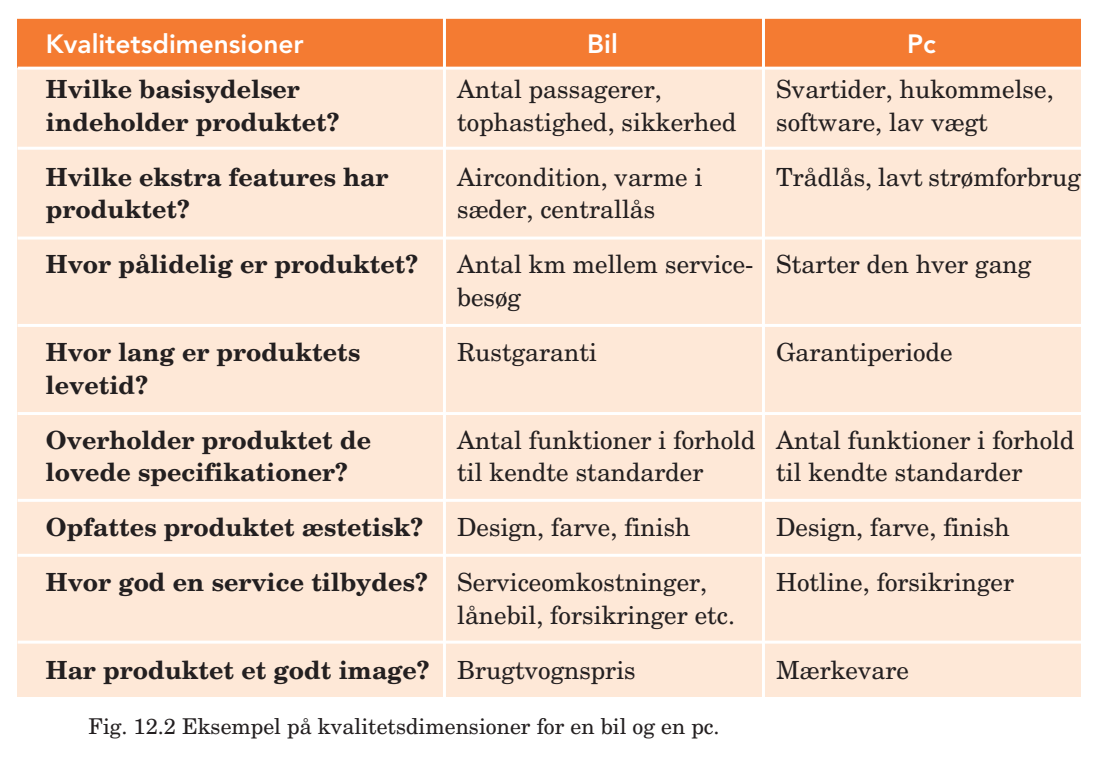
<style>
.page{position:relative;width:1108px;height:757px;background:#fff}
.page>*{position:absolute;margin:0;border:0;box-sizing:border-box;transform-origin:0 0}
.t1{font:800 26.25px "Avenir";color:#fff}
.t2{font:25px/32.5px "New Century Schlbk";color:#231f20}
.t3{font:700 25px "New Century Schlbk";color:#231f20}
.t4{font:21.75px "New Century Schlbk";color:#231f20}
.s1{font-weight:400}
</style>
<div class="page">
<div style="left:18px;top:19px;width:1063px;height:678px;background:#fee8d7"></div>
<div style="left:18px;top:19px;width:1063px;height:49px;background:#f47b32"></div>
<hr style="left:762px;top:15px;width:3px;height:682px;background:#fff">
<hr style="left:443px;top:17px;width:3px;height:680px;background:#fff">
<hr style="left:18px;top:67px;width:1063px;height:3px;background:#fff">
<hr style="left:18px;top:147px;width:1063px;height:3px;background:#fff">
<hr style="left:18px;top:236px;width:1063px;height:3px;background:#fff">
<hr style="left:18px;top:324px;width:1063px;height:3px;background:#fff">
<hr style="left:18px;top:412px;width:1063px;height:3px;background:#fff">
<hr style="left:18px;top:499px;width:1063px;height:3px;background:#fff">
<hr style="left:18px;top:554px;width:1063px;height:3px;background:#fff">
<hr style="left:18px;top:640px;width:1063px;height:3px;background:#fff">
<p class="t1" style="left:46px;top:28px;width:259px">Kvalitetsdimensioner</p>
<p class="t1" style="left:587px;top:28px;width:32px">Bil</p>
<p class="t1" style="left:907px;top:28px;width:30px">Pc</p>
<p class="t3" style="left:46px;top:74px;width:255px">Hvilke basisydelser</p>
<p class="t2" style="left:457px;top:73px;width:206px">Antal passagerer,</p>
<p class="t2" style="left:776px;top:73px;width:279px">Svartider, hukommelse,</p>
<p class="t3" style="left:46px;top:106px;width:295px">indeholder produktet?</p>
<p class="t2" style="left:457px;top:106px;width:281px">tophastighed, sikkerhed</p>
<p class="t2" style="left:776px;top:106px;width:213px">software, lav vægt</p>
<p class="t3" style="left:46px;top:161px;width:344px">Hvilke ekstra features har</p>
<p class="t2" style="left:457px;top:161px;width:247px">Aircondition, varme i</p>
<p class="t2" style="left:776px;top:161px;width:306px">Trådlås, lavt strømforbrug</p>
<p class="t3" style="left:46px;top:194px;width:145px">produktet?</p>
<p class="t2" style="left:457px;top:193px;width:200px">sæder, centrallås</p>
<p class="t3" style="left:46px;top:249px;width:374px">Hvor pålidelig er produktet?</p>
<p class="t2" style="left:457px;top:248px;width:575px">Antal km mellem service- Starter den hver gang besøg</p>
<p class="t3" style="left:46px;top:336px;width:316px">Hvor lang er produktets</p>
<p class="t2" style="left:457px;top:336px;width:141px">Rustgaranti</p>
<p class="t2" style="left:776px;top:336px;width:178px">Garantiperiode</p>
<p class="t3" style="left:46px;top:369px;width:103px">levetid?</p>
<p class="t3" style="left:46px;top:424px;width:327px">Overholder produktet de</p>
<p class="t2" style="left:457px;top:423px;width:619px">Antal funktioner i forhold Antal funktioner i forhold</p>
<p class="t3" style="left:46px;top:456px;width:303px">lovede specifikationer?</p>
<p class="t2" style="left:457px;top:456px;width:248px">til kendte standarder</p>
<p class="t2" style="left:776px;top:456px;width:248px">til kendte standarder</p>
<p class="t3" style="left:46px;top:511px;width:378px">Opfattes produktet æstetisk?</p>
<p class="t2" style="left:457px;top:511px;width:235px">Design, farve, finish</p>
<p class="t2" style="left:776px;top:511px;width:235px">Design, farve, finish</p>
<p class="t3" style="left:46px;top:566px;width:663px">Hvor god en service tilbydes? <span class="s1">Serviceomkostninger,</span></p>
<p class="t2" style="left:776px;top:566px;width:239px">Hotline, forsikringer</p>
<p class="t2" style="left:457px;top:598px;width:279px">lånebil, forsikringer etc.</p>
<p class="t3" style="left:46px;top:654px;width:591px">Har produktet et godt image? <span class="s1">Brugtvognspris</span></p>
<p class="t2" style="left:776px;top:653px;width:134px">Mærkevare</p>
<p class="t4" style="left:88px;top:712px;width:632px">Fig. 12.2 Eksempel på kvalitetsdimensioner for en bil og en pc.</p>
</div>
